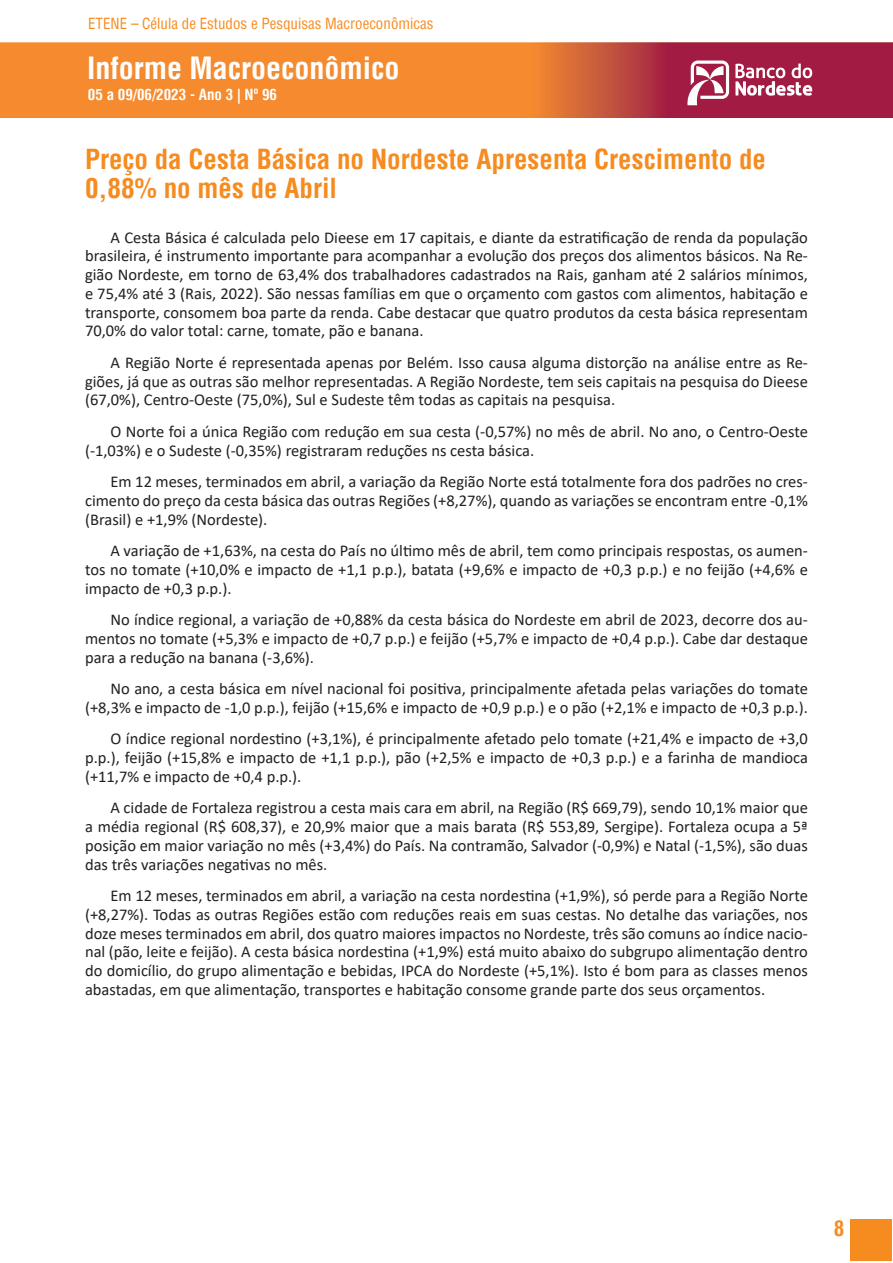
<style>
.page{position:relative;width:893px;height:1263px;background:#fff}
.page>*{position:absolute;margin:0;border:0;box-sizing:border-box;transform-origin:0 0}
.t1{font:700 condensed 30px "Helvetica";color:#fff}
.MS_Tit_1{font:700 condensed 27px/29.1px "Helvetica";color:#f68b1f}
.t2{font:700 condensed 21px "Helvetica";color:#f68b1f}
.MS_Corpo{font:16.5px/18.8px "Calibri";color:#231f20;text-align:justify}
.t3{font:condensed 15px "Helvetica";color:#f68b1f}
.t4{font:700 condensed 15px "Helvetica";color:#fff}
</style>
<div class="page">
<img style="left:0;top:43px;width:893px;height:75px">
<svg style="left:686px;top:61px;width:43px;height:44px"></svg>
<svg style="left:735px;top:64px;width:77px;height:32px"></svg>
<div style="left:850px;top:1219px;width:42px;height:41px;background:#f68b1f"></div>
<p class="t3" style="left:88px;top:14px;width:347px">ETENE – Célula de Estudos e Pesquisas Macroeconômicas</p>
<h1 class="t1" style="left:87px;top:49px;width:314px">Informe Macroeconômico</h1>
<p class="t4" style="left:88px;top:86px;width:191px">05 a 09/06/2023 - Ano 3 | Nº 96</p>
<p class="MS_Tit_1" style="left:85px;top:145px;width:682px">Preço da Cesta Básica no Nordeste Apresenta Crescimento de<br>0,88% no mês de Abril</p>
<p class="MS_Corpo" style="left:85px;top:227px;width:724px;text-indent:26px">A Cesta Básica é calculada pelo Dieese em 17 capitais, e diante da estratificação de renda da população brasileira, é instrumento importante para acompanhar a evolução dos preços dos alimentos básicos. Na Re&shy;gião Nordeste, em torno de 63,4% dos trabalhadores cadastrados na Rais, ganham até 2 salários mínimos, e 75,4% até 3 (Rais, 2022). São nessas famílias em que o orçamento com gastos com alimentos, habitação e transporte, consomem boa parte da renda. Cabe destacar que quatro produtos da cesta básica representam 70,0% do valor total: carne, tomate, pão e banana.</p>
<p class="MS_Corpo" style="left:85px;top:352px;width:724px;text-indent:26px">A Região Norte é representada apenas por Belém. Isso causa alguma distorção na análise entre as Re&shy;giões, já que as outras são melhor representadas. A Região Nordeste, tem seis capitais na pesquisa do Dieese (67,0%), Centro-Oeste (75,0%), Sul e Sudeste têm todas as capitais na pesquisa.</p>
<p class="MS_Corpo" style="left:85px;top:421px;width:724px;text-indent:26px">O Norte foi a única Região com redução em sua cesta (-0,57%) no mês de abril. No ano, o Centro-Oeste (-1,03%) e o Sudeste (-0,35%) registraram reduções ns cesta básica.</p>
<p class="MS_Corpo" style="left:85px;top:472px;width:724px;text-indent:26px">Em 12 meses, terminados em abril, a variação da Região Norte está totalmente fora dos padrões no cres&shy;cimento do preço da cesta básica das outras Regiões (+8,27%), quando as variações se encontram entre -0,1% (Brasil) e +1,9% (Nordeste).</p>
<p class="MS_Corpo" style="left:85px;top:541px;width:724px;text-indent:26px">A variação de +1,63%, na cesta do País no último mês de abril, tem como principais respostas, os aumen&shy;tos no tomate (+10,0% e impacto de +1,1 p.p.), batata (+9,6% e impacto de +0,3 p.p.) e no feijão (+4,6% e impacto de +0,3 p.p.).</p>
<p class="MS_Corpo" style="left:85px;top:610px;width:724px;text-indent:26px">No índice regional, a variação de +0,88% da cesta básica do Nordeste em abril de 2023, decorre dos au&shy;mentos no tomate (+5,3% e impacto de +0,7 p.p.) e feijão (+5,7% e impacto de +0,4 p.p.). Cabe dar destaque para a redução na banana (-3,6%).</p>
<p class="MS_Corpo" style="left:85px;top:679px;width:724px;text-align:right">No ano, a cesta básica em nível nacional foi positiva, principalmente afetada pelas variações do tomate (+8,3% e impacto de -1,0 p.p.), feijão (+15,6% e impacto de +0,9 p.p.) e o pão (+2,1% e impacto de +0,3 p.p.).</p>
<p class="MS_Corpo" style="left:85px;top:729px;width:724px;text-indent:26px">O índice regional nordestino (+3,1%), é principalmente afetado pelo tomate (+21,4% e impacto de +3,0 p.p.), feijão (+15,8% e impacto de +1,1 p.p.), pão (+2,5% e impacto de +0,3 p.p.) e a farinha de mandioca (+11,7% e impacto de +0,4 p.p.).</p>
<p class="MS_Corpo" style="left:85px;top:798px;width:724px;text-indent:26px">A cidade de Fortaleza registrou a cesta mais cara em abril, na Região (R$ 669,79), sendo 10,1% maior que a média regional (R$ 608,37), e 20,9% maior que a mais barata (R$ 553,89, Sergipe). Fortaleza ocupa a 5ª posição em maior variação no mês (+3,4%) do País. Na contramão, Salvador (-0,9%) e Natal (-1,5%), são duas das três variações negativas no mês.</p>
<p class="MS_Corpo" style="left:85px;top:886px;width:724px;text-indent:26px">Em 12 meses, terminados em abril, a variação na cesta nordestina (+1,9%), só perde para a Região Norte (+8,27%). Todas as outras Regiões estão com reduções reais em suas cestas. No detalhe das variações, nos doze meses terminados em abril, dos quatro maiores impactos no Nordeste, três são comuns ao índice nacio&shy;nal (pão, leite e feijão). A cesta básica nordestina (+1,9%) está muito abaixo do subgrupo alimentação dentro do domicílio, do grupo alimentação e bebidas, IPCA do Nordeste (+5,1%). Isto é bom para as classes menos abastadas, em que alimentação, transportes e habitação consome grande parte dos seus orçamentos.</p>
<p class="t2" style="left:834px;top:1215px;width:12px">8</p>
</div>
